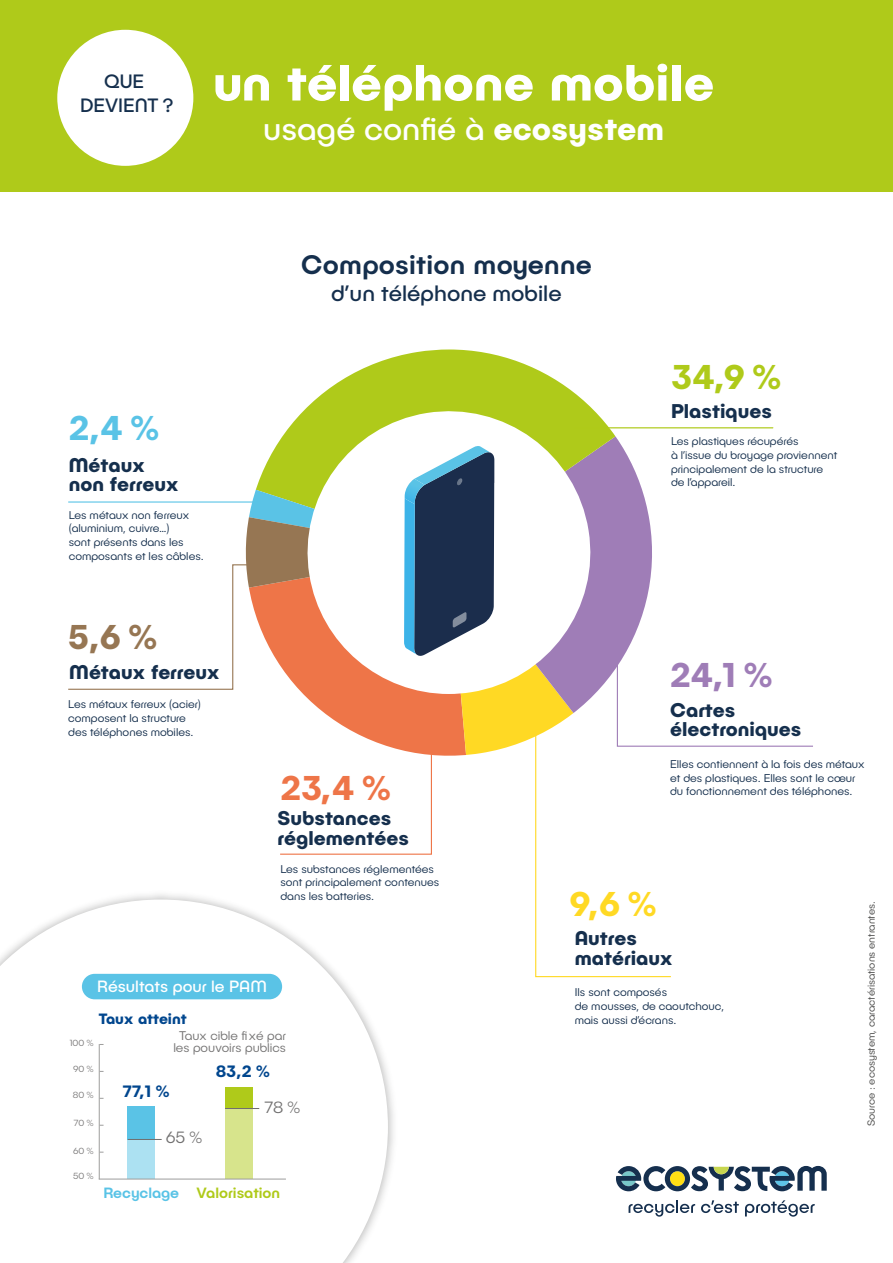
<style>
.page{position:relative;width:893px;height:1263px;background:#fff}
.page>*{position:absolute;margin:0;border:0;box-sizing:border-box;transform-origin:0 0}
.t1{font:700 51px "Publica Play";color:#fff}
.t2{font:700 34.5px "Publica Play";color:#9f7db7}
.t3{font:700 34.5px "Publica Play";color:#afca1a}
.t4{font:700 34.5px "Publica Play";color:#ee7548}
.t5{font:700 34.5px "Publica Play";color:#5ac3e6}
.t6{font:700 34.5px "Publica Play";color:#967653}
.t7{font:700 34.5px "Publica Play";color:#ffd924}
.t8{font:32.25px "Publica Play";color:#fff}
.t9{font:500 27px "Publica Play";letter-spacing:.01em;color:#152f4d}
.t10{font:22.5px "Publica Play";color:#152f4d}
.t11{font:700 19.95px/19.5px "Publica Play";color:#152f4d}
.t12{font:19.5px/24px "Publica Play";color:#152f4d;text-align:center}
.t13{font:16.5px "Publica Play";color:#fff}
.t14{font:700 16.5px "Publica Play";color:#00468e}
.t15{font:300 16.5px "Publica Play";color:#706f6f}
.t16{font:500 15px "Publica Play";letter-spacing:-.005em;color:#afca19}
.t17{font:700 15px "Publica Play";letter-spacing:-.005em;color:#00468e}
.t18{font:300 12.75px/12px "Publica Play";letter-spacing:-.005em;color:#757474;text-align:center}
.t19{font:300 11.4px/13.6px "Publica Play";color:#152f4d}
.t20{font:300 10.5px "Publica Play";color:#4a4a49}
.t21{font:300 9px "Publica Play";letter-spacing:-.01em;color:#757474}
.s1{font-weight:700}
.s2{color:#59c3e6}
</style>
<div class="page">
<svg style="left:276px;top:349px;width:340px;height:97px;fill:#afca1a"></svg>
<hr style="left:575px;top:427px;width:198px;height:1px;background:#afca19">
<div style="left:0;top:0;width:893px;height:191px;background:#afca1a"></div>
<div style="left:57px;top:30px;width:136px;height:136px;background:#fff;border-radius:50%"></div>
<svg style="left:0;top:914px;width:388px;height:349px"></svg>
<div style="left:82px;top:974px;width:200px;height:25px;background:#5ac3e6;border-radius:13px"></div>
<div style="left:128px;top:1106px;width:27px;height:33px;background:#5ac3e6"></div>
<div style="left:225px;top:1086px;width:27px;height:22px;background:#afca1a"></div>
<svg style="left:128px;top:1140px;width:27px;height:39px"></svg>
<div style="left:225px;top:1109px;width:27px;height:70px;background:#d7e48c"></div>
<hr style="left:128px;top:1139px;width:34px;height:1px;background:#706f6f">
<hr style="left:225px;top:1108px;width:34px;height:1px;background:#706f6f">
<hr style="left:99px;top:1044px;width:1px;height:135px;background:#9d9d9c">
<hr style="left:99px;top:1179px;width:187px;height:1px;background:#9d9d9c">
<svg style="left:629px;top:1200px;width:66px;height:17px"></svg>
<svg style="left:701px;top:1200px;width:38px;height:13px"></svg>
<svg style="left:745px;top:1200px;width:70px;height:17px"></svg>
<svg style="left:616px;top:1166px;width:211px;height:25px"></svg>
<svg style="left:67px;top:446px;width:746px;height:532px"></svg>
<h3 class="t12" style="left:80px;top:69px;width:95px">QUE<br>DEVIENT ?</h3>
<h1 class="t1" style="left:213px;top:49px;width:503px">un téléphone mobile</h1>
<h3 class="t8" style="left:263px;top:108px;width:402px">usagé confié à <span class="s1">ecosystem</span></h3>
<h2 class="t5" style="left:69px;top:405px;width:93px">2,4 %</h2>
<h3 class="t11" style="left:69px;top:454px;width:111px">Métaux non ferreux</h3>
<p class="t19" style="left:69px;top:508px;width:137px">Les métaux non ferreux (aluminium, cuivre…)<br>sont présents dans les composants et les câbles.</p>
<h2 class="t6" style="left:68px;top:614px;width:91px">5,6 %</h2>
<h3 class="t9" style="left:301px;top:248px;width:292px">Composition moyenne</h3>
<h3 class="t10" style="left:331px;top:280px;width:232px">d’un téléphone mobile</h3>
<h2 class="t3" style="left:671px;top:354px;width:112px">34,9 %</h2>
<h3 class="t11" style="left:671px;top:400px;width:102px">Plastiques</h3>
<p class="t19" style="left:671px;top:434px;width:168px">Les plastiques récupérés<br>à l’issue du broyage proviennent principalement de la structure de l’appareil.</p>
<h3 class="t11" style="left:69px;top:662px;width:152px">Métaux ferreux</h3>
<p class="t19" style="left:68px;top:697px;width:134px">Les métaux ferreux (acier) composent la structure des téléphones mobiles.</p>
<h2 class="t4" style="left:280px;top:765px;width:112px">23,4 %</h2>
<h3 class="t11" style="left:278px;top:808px;width:133px">Substances réglementées</h3>
<p class="t19" style="left:280px;top:862px;width:160px">Les substances réglementées sont principalement contenues dans les batteries.</p>
<h3 class="t13" style="left:97px;top:976px;width:171px">Résultats pour le PAM</h3>
<h3 class="t17" style="left:99px;top:1009px;width:89px">Taux atteint</h3>
<p class="t18" style="left:173px;top:1029px;width:114px">Taux cible fixé par les pouvoirs publics</p>
<p class="t21" style="left:70px;top:1037px;width:26px">100 %</p>
<p class="t21" style="left:73px;top:1063px;width:22px">90 %</p>
<p class="t21" style="left:73px;top:1090px;width:22px">80 %</p>
<p class="t21" style="left:74px;top:1117px;width:22px">70 %</p>
<p class="t21" style="left:73px;top:1145px;width:22px">60 %</p>
<p class="t21" style="left:73px;top:1171px;width:22px">50 %</p>
<h3 class="t14" style="left:122px;top:1080px;width:49px">77,1 %</h3>
<h3 class="t15" style="left:166px;top:1127px;width:38px">65 %</h3>
<h3 class="t14" style="left:216px;top:1060px;width:56px">83,2 %</h3>
<h3 class="t15" style="left:264px;top:1097px;width:38px">78 %</h3>
<h3 class="t16" style="left:103px;top:1183px;width:178px"><span class="s2">Recyclage</span> Valorisation</h3>
<h2 class="t2" style="left:670px;top:652px;width:104px">24,1 %</h2>
<h3 class="t11" style="left:670px;top:699px;width:133px">Cartes électroniques</h3>
<p class="t19" style="left:670px;top:757px;width:196px">Elles contiennent à la fois des métaux et des plastiques. Elles sont le cœur du fonctionnement des téléphones.</p>
<h2 class="t7" style="left:570px;top:881px;width:89px">9,6 %</h2>
<h3 class="t11" style="left:575px;top:927px;width:99px">Autres matériaux</h3>
<p class="t19" style="left:575px;top:985px;width:151px">Ils sont composés<br>de mousses, de caoutchouc, mais aussi d’écrans.</p>
<p class="t20" style="left:865px;top:1126px;width:226px;rotate:-90deg">Source : ecosystem, caractérisations entrantes.</p>
</div>
